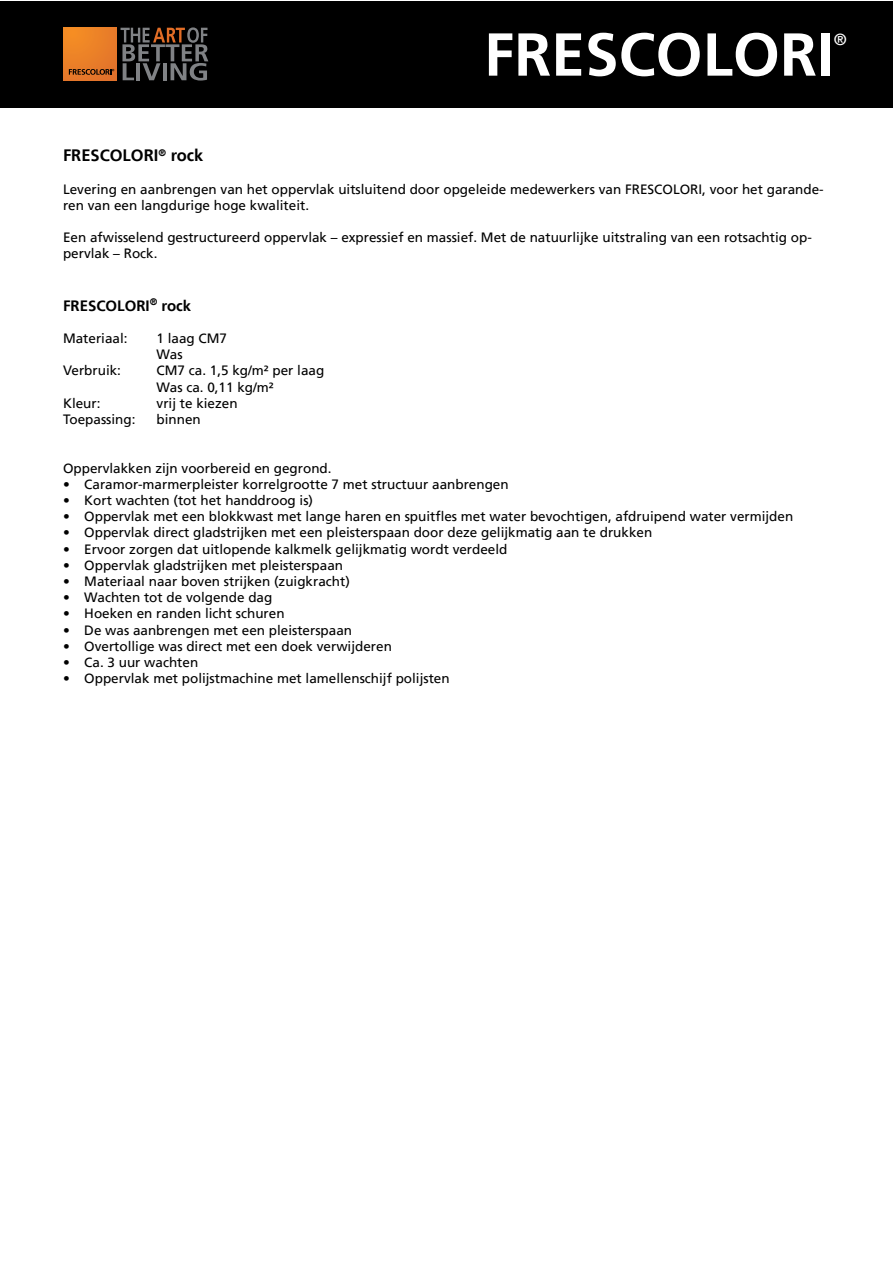
<style>
.page{position:relative;width:893px;height:1263px;background:#fff}
.page>*{position:absolute;margin:0;border:0;box-sizing:border-box;transform-origin:0 0}
.t1{font:700 60.45px "Frutiger LT";color:#fff}
.t2{font:700 16.5px "Frutiger LT";color:#000}
.t3{font:16.35px "Frutiger LT";color:#fff}
.t4{font:700 15px "Frutiger LT";color:#000}
.t5{font:13.5px/16.2px "Frutiger LT";color:#000}
</style>
<div class="page">
<div style="left:0;top:1px;width:893px;height:106px;background:#000"></div>
<div style="left:64px;top:27px;width:53px;height:54px;background:linear-gradient(to right,#f08726,#e5772a)"></div>
<svg style="left:69px;top:69px;width:45px;height:6px"></svg>
<svg style="left:121px;top:27px;width:87px;height:54px"></svg>
<h1 class="t1" style="left:484px;top:19px;width:351px">FRESCOLORI</h1>
<p class="t3" style="left:834px;top:30px;width:15px">®</p>
<p class="t2" style="left:63px;top:146px;width:142px">FRESCOLORI<sup>®</sup> rock</p>
<p class="t5" style="left:63px;top:181px;width:762px">Levering en aanbrengen van het oppervlak uitsluitend door opgeleide medewerkers van FRESCOLORI, voor het garande&shy;ren van een langdurige hoge kwaliteit.</p>
<p class="t5" style="left:63px;top:229px;width:750px">Een afwisselend gestructureerd oppervlak – expressief en massief. Met de natuurlijke uitstraling van een rotsachtig op&shy;pervlak – Rock.</p>
<p class="t4" style="left:63px;top:297px;width:130px">FRESCOLORI<sup>®</sup> rock</p>
<p class="t5" style="left:63px;top:330px;width:66px">Materiaal:</p>
<p class="t5" style="left:157px;top:330px;width:72px">1 laag CM7<br>Was</p>
<p class="t5" style="left:63px;top:363px;width:60px">Verbruik:</p>
<p class="t5" style="left:157px;top:363px;width:169px">CM7 ca. 1,5 kg/m² per laag<br>Was ca. 0,11 kg/m²</p>
<p class="t5" style="left:63px;top:395px;width:39px">Kleur:</p>
<p class="t5" style="left:157px;top:395px;width:83px">vrij te kiezen</p>
<p class="t5" style="left:63px;top:411px;width:74px">Toepassing:</p>
<p class="t5" style="left:157px;top:411px;width:46px">binnen</p>
<p class="t5" style="left:63px;top:460px;width:270px">Oppervlakken zijn voorbereid en gegrond.</p>
<p class="t5" style="left:63px;top:476px;width:447px">• Caramor-marmerpleister korrelgrootte 7 met structuur aanbrengen</p>
<p class="t5" style="left:63px;top:492px;width:252px">• Kort wachten (tot het handdroog is)</p>
<p class="t5" style="left:63px;top:508px;width:732px">• Oppervlak met een blokkwast met lange haren en spuitfles met water bevochtigen, afdruipend water vermijden</p>
<p class="t5" style="left:63px;top:525px;width:591px">• Oppervlak direct gladstrijken met een pleisterspaan door deze gelijkmatig aan te drukken</p>
<p class="t5" style="left:63px;top:541px;width:446px">• Ervoor zorgen dat uitlopende kalkmelk gelijkmatig wordt verdeeld</p>
<p class="t5" style="left:63px;top:557px;width:282px">• Oppervlak gladstrijken met pleisterspaan</p>
<p class="t5" style="left:63px;top:573px;width:288px">• Materiaal naar boven strijken (zuigkracht)</p>
<p class="t5" style="left:63px;top:589px;width:211px">• Wachten tot de volgende dag</p>
<p class="t5" style="left:63px;top:606px;width:223px">• Hoeken en randen licht schuren</p>
<p class="t5" style="left:63px;top:622px;width:291px">• De was aanbrengen met een pleisterspaan</p>
<p class="t5" style="left:63px;top:638px;width:330px">• Overtollige was direct met een doek verwijderen</p>
<p class="t5" style="left:63px;top:654px;width:137px">• Ca. 3 uur wachten</p>
<p class="t5" style="left:63px;top:670px;width:388px">• Oppervlak met polijstmachine met lamellenschijf polijsten</p>
</div>
